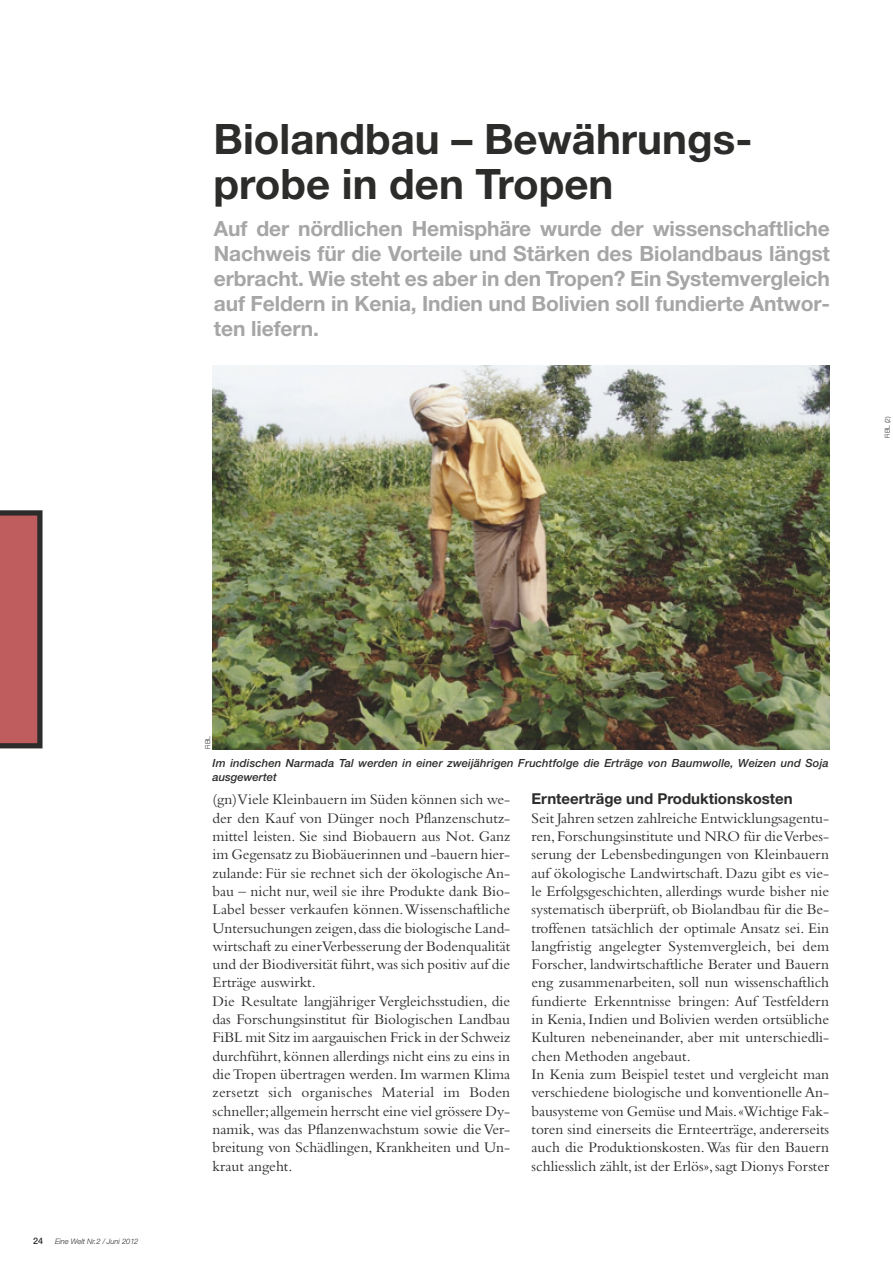
<style>
.page{position:relative;width:893px;height:1263px;background:#fff}
.page>*{position:absolute;margin:0;border:0;box-sizing:border-box;transform-origin:0 0}
.t1{font:700 42px/45px "Helvetica Neue";color:#2c2c2b}
.t2{font:700 21px/25.2px "Helvetica Neue";letter-spacing:-.005em;color:#a6a6a6;text-align:justify}
.t3{font:15.3px/18.3px "Bembo";color:#2c2c2b}
.t4{font:700 15px "Helvetica Neue";color:#2c2c2b}
.t5{font:italic 500 11.25px/13.5px "Helvetica Neue";letter-spacing:.01em;color:#2c2c2b}
.t6{font:500 9px "Helvetica Neue";color:#2c2c2b}
.t7{font:italic 300 7.5px "Helvetica Neue";color:#2c2c2b}
.t8{font:300 6.75px "Helvetica Neue";color:#2c2c2b}
</style>
<div class="page">
<svg style="left:0;top:510px;width:43px;height:238px;background:#a85657"></svg>
<img style="left:213px;top:366px;width:616px;height:383px">
<p class="t1" style="left:213px;top:120px;width:540px">Biolandbau – Bewährungs&shy;probe in den Tropen</p>
<p class="t2" style="left:214px;top:218px;width:618px">Auf der nördlichen Hemisphäre wurde der wissenschaftliche Nachweis für die Vorteile und Stärken des Biolandbaus längst erbracht. Wie steht es aber in den Tropen? Ein Systemvergleich auf Feldern in Kenia, Indien und Bolivien soll fundierte Antwor&shy;ten liefern.</p>
<p class="t8" style="left:885px;top:438px;width:23px;rotate:-90deg">FiBL (2)</p>
<p class="t6" style="left:33px;top:1237px;width:12px">24</p>
<p class="t7" style="left:55px;top:1238px;width:85px">Eine Welt Nr.2 / Juni 2012</p>
<p class="t8" style="left:205px;top:749px;width:14px;rotate:-90deg">FiBL</p>
<p class="t5" style="left:213px;top:757px;width:618px">Im indischen Narmada Tal werden in einer zweijährigen Fruchtfolge die Erträge von Baumwolle, Weizen und Soja ausgewertet</p>
<p class="t3" style="left:213px;top:792px;width:299px">(gn) Viele Kleinbauern im Süden können sich we&shy;der den Kauf von Dünger noch Pflanzenschutz&shy;mittel leisten. Sie sind Biobauern aus Not. Ganz im Gegensatz zu Biobäuerinnen und -bauern hier&shy;zulande: Für sie rechnet sich der ökologische An&shy;bau – nicht nur, weil sie ihre Produkte dank Bio-Label besser verkaufen können. Wissenschaftliche Untersuchungen zeigen, dass die biologische Land&shy;wirtschaft zu einer Verbesserung der Bodenqualität und der Biodiversität führt, was sich positiv auf die Erträge auswirkt.<br>Die Resultate langjähriger Vergleichsstudien, die das Forschungsinstitut für Biologischen Landbau FiBL mit Sitz im aargauischen Frick in der Schweiz durchführt, können allerdings nicht eins zu eins in die Tropen übertragen werden. Im warmen Klima zersetzt sich organisches Material im Boden schneller; allgemein herrscht eine viel grössere Dy&shy;namik, was das Pflanzenwachstum sowie die Ver&shy;breitung von Schädlingen, Krankheiten und Un&shy;kraut angeht.</p>
<p class="t4" style="left:531px;top:794px;width:263px">Ernteerträge und Produktionskosten</p>
<p class="t3" style="left:531px;top:810px;width:299px">Seit Jahren setzen zahlreiche Entwicklungsagentu&shy;ren, Forschungsinstitute und NRO für die Verbes&shy;serung der Lebensbedingungen von Kleinbauern auf ökologische Landwirtschaft. Dazu gibt es vie&shy;le Erfolgsgeschichten, allerdings wurde bisher nie systematisch überprüft, ob Biolandbau für die Be&shy;troffenen tatsächlich der optimale Ansatz sei. Ein langfristig angelegter Systemvergleich, bei dem Forscher, landwirtschaftliche Berater und Bauern eng zusammenarbeiten, soll nun wissenschaftlich fundierte Erkenntnisse bringen: Auf Testfeldern in Kenia, Indien und Bolivien werden ortsübliche Kulturen nebeneinander, aber mit unterschiedli&shy;chen Methoden angebaut.<br>In Kenia zum Beispiel testet und vergleicht man verschiedene biologische und konventionelle An&shy;bausysteme von Gemüse und Mais. «Wichtige Fak&shy;toren sind einerseits die Ernteerträge, andererseits auch die Produktionskosten. Was für den Bauern schliesslich zählt, ist der Erlös», sagt Dionys Forster</p>
</div>
